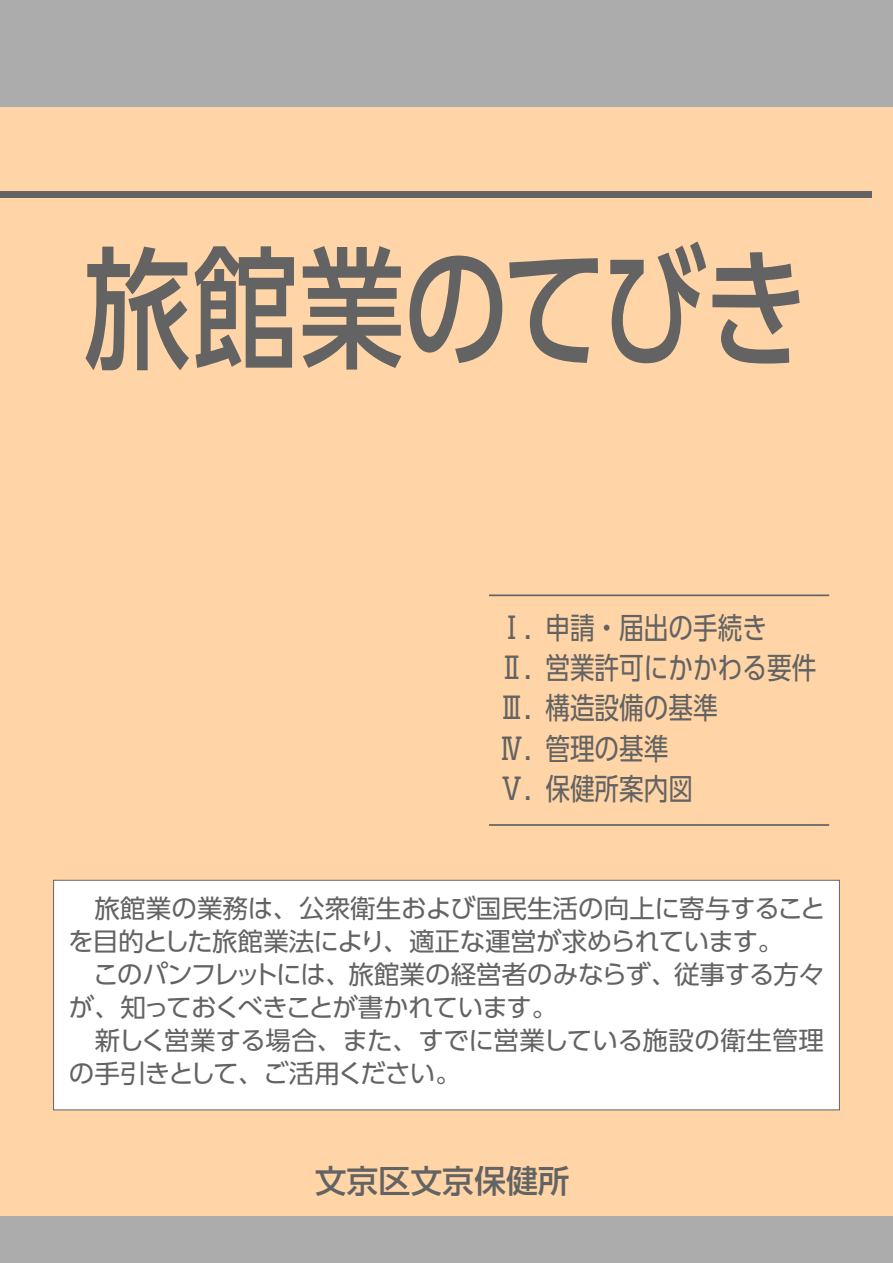
<style>
.page{position:relative;width:893px;height:1263px;background:#ffd5a7}
.page>*{position:absolute;margin:0;border:0;box-sizing:border-box;transform-origin:0 0}
.t1{font:500 131.85px "UD Shin Go Pr 6 N";letter-spacing:-.015em;color:#636363;scale:.8 1}
.t2{font:500 31.95px "UD Shin Go Pr 6 N";color:#636363}
.t3{font:29.7px/40.3px "UD Shin Go C Oniz Pr 6 N";color:#636363;scale:.92 1}
.t4{font:25.5px/33px "UD Shin Go Pr 6 N";letter-spacing:-.015em;color:#636363}
</style>
<div class="page">
<div style="left:0;top:0;width:893px;height:106px;background:#acacac"></div>
<div style="left:0;top:191px;width:872px;height:7px;background:#636363"></div>
<div style="left:0;top:1216px;width:893px;height:47px;background:#acacac"></div>
<hr style="left:489px;top:594px;width:340px;height:2px;background:#636363">
<hr style="left:489px;top:824px;width:340px;height:2px;background:#636363">
<div style="left:54px;top:880px;width:785px;height:230px;background:#fff"></div>
<div style="left:53px;top:880px;width:787px;height:230px;border:1px solid #636363"></div>
<h1 class="t1" style="left:85px;top:201px;width:906px">旅館業のてびき</h1>
<p class="t3" style="left:500px;top:606px;width:346px">Ⅰ. 申請・届出の手続き<br>Ⅱ. 営業許可にかかわる要件<br>Ⅲ. 構造設備の基準<br>Ⅳ. 管理の基準<br>Ⅴ. 保健所案内図</p>
<p class="t4" style="left:68px;top:891px;width:759px">　旅館業の業務は、公衆衛生および国民生活の向上に寄与することを目的とした旅館業法により、適正な運営が求められています。<br>　このパンフレットには、旅館業の経営者のみならず、従事する方々が、知っておくべきことが書かれています。<br>　新しく営業する場合、また、すでに営業している施設の衛生管理の手引きとして、ご活用ください。</p>
<p class="t2" style="left:315px;top:1155px;width:257px">文京区文京保健所</p>
</div>
